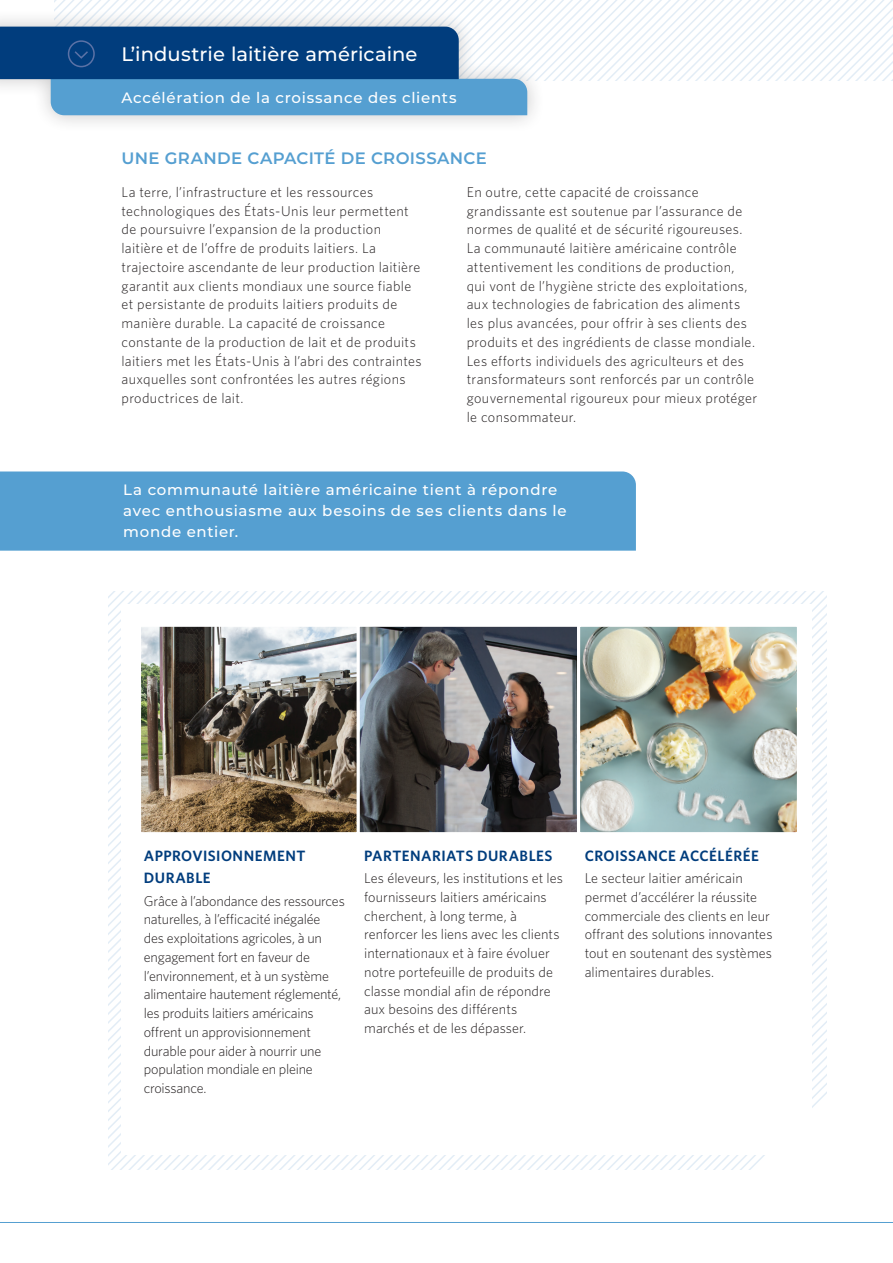
<style>
.page{position:relative;width:893px;height:1263px;background:#fff}
.page>*{position:absolute;margin:0;border:0;box-sizing:border-box;transform-origin:0 0}
.Sheet_Title{font:500 19.5px "Montserrat";letter-spacing:.005em;color:#fff}
.Body_Copy{font:600 16.5px "Montserrat";letter-spacing:.02em;color:#559fd1}
.Subtitle{font:500 15px/21px "Montserrat";letter-spacing:.045em;color:#fff}
.Body_Copy_Level_2_Su{font:600 15px/22.5px "Whitney";letter-spacing:.03em;color:#013d7d}
.Body_Copy-2{font:300 14.25px/18.8px "Whitney";letter-spacing:.015em;color:#231f20}
.Body_Copy-3{font:300 14.25px/18.8px "Whitney";letter-spacing:-.015em;color:#231f20}
</style>
<div class="page">
<hr style="left:0;top:1222px;width:893px;height:1px;background:#559fd1">
<div style="left:0;top:8px;width:545px;height:125px;background:#231f20;opacity:.25"></div>
<svg style="left:0;top:0;width:893px;height:115px"></svg>
<svg style="left:158px;top:591px;width:668px;height:578px"></svg>
<svg style="left:108px;top:591px;width:639px;height:232px"></svg>
<div style="left:122px;top:604px;width:690px;height:551px;background:#fff"></div>
<img style="left:141px;top:626px;width:214px;height:207px">
<div style="left:122px;top:88px;width:386px;height:15px;background:#559fd1"></div>
<div style="left:0;top:471px;width:636px;height:80px;background:#559fd1"></div>
<img style="left:355px;top:626px;width:221px;height:207px">
<img style="left:576px;top:626px;width:221px;height:207px">
<p class="Sheet_Title" style="left:122px;top:41px;width:298px">L’industrie laitière américaine</p>
<p class="Subtitle" style="left:122px;top:86px;width:337px">Accélération de la croissance des clients</p>
<p class="Body_Copy" style="left:122px;top:147px;width:367px">UNE GRANDE CAPACITÉ DE CROISSANCE</p>
<p class="Body_Copy-2" style="left:122px;top:182px;width:302px">La terre, l’infrastructure et les ressources technologiques des États-Unis leur permettent de poursuivre l’expansion de la production laitière et de l’offre de produits laitiers. La trajectoire ascendante de leur production laitière garantit aux clients mondiaux une source fiable et persistante de produits laitiers produits de manière durable. La capacité de croissance constante de la production de lait et de produits laitiers met les États-Unis à l’abri des contraintes auxquelles sont confrontées les autres régions productrices de lait.</p>
<p class="Body_Copy-2" style="left:467px;top:182px;width:292px">En outre, cette capacité de croissance grandissante est soutenue par l’assurance de normes de qualité et de sécurité rigoureuses.<br>La communauté laitière américaine contrôle attentivement les conditions de production,<br>qui vont de l’hygiène stricte des exploitations, aux technologies de fabrication des aliments les plus avancées, pour offrir à ses clients des produits et des ingrédients de classe mondiale.<br>Les efforts individuels des agriculteurs et des transformateurs sont renforcés par un contrôle gouvernemental rigoureux pour mieux protéger le consommateur.</p>
<p class="Subtitle" style="left:123px;top:478px;width:445px">La communauté laitière américaine tient à répondre avec enthousiasme aux besoins de ses clients dans le monde entier.</p>
<p class="Body_Copy_Level_2_Su" style="left:144px;top:844px;width:163px">APPROVISIONNEMENT<br>DURABLE</p>
<p class="Body_Copy-3" style="left:144px;top:891px;width:203px">Grâce à l’abondance des ressources naturelles, à l’efficacité inégalée<br>des exploitations agricoles, à un engagement fort en faveur de l’environnement, et à un système alimentaire hautement réglementé, les produits laitiers américains offrent un approvisionnement durable pour aider à nourrir une population mondiale en pleine croissance.</p>
<p class="Body_Copy_Level_2_Su" style="left:364px;top:844px;width:190px">PARTENARIATS DURABLES</p>
<p class="Body_Copy-2" style="left:364px;top:868px;width:200px">Les éleveurs, les institutions et les fournisseurs laitiers américains cherchent, à long terme, à renforcer les liens avec les clients internationaux et à faire évoluer notre portefeuille de produits de classe mondial afin de répondre aux besoins des différents marchés et de les dépasser.</p>
<p class="Body_Copy_Level_2_Su" style="left:585px;top:844px;width:176px">CROISSANCE ACCÉLÉRÉE</p>
<p class="Body_Copy-2" style="left:585px;top:868px;width:189px">Le secteur laitier américain permet d’accélérer la réussite commerciale des clients en leur offrant des solutions innovantes tout en soutenant des systèmes alimentaires durables.</p>
</div>
